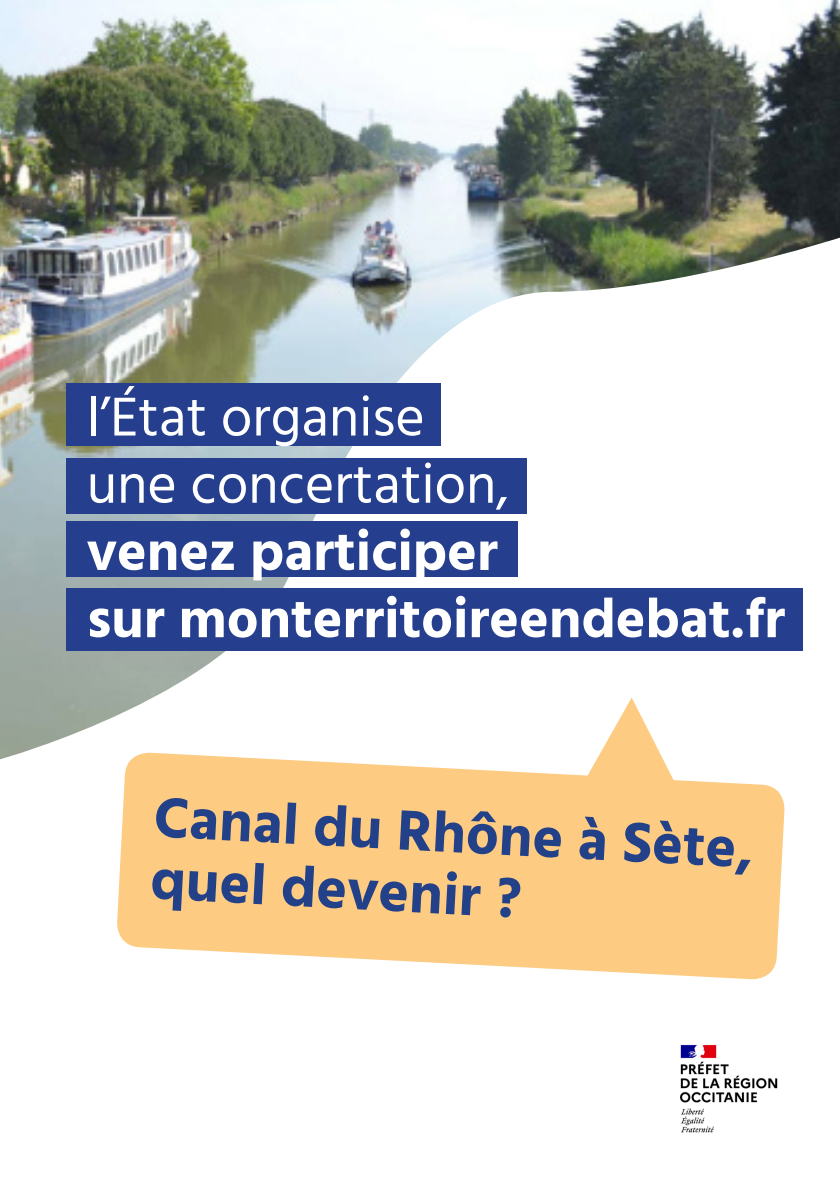
<style>
.page{position:relative;width:840px;height:1191px;background:#fff}
.page>*{position:absolute;margin:0;border:0;box-sizing:border-box;transform-origin:0 0}
.t1{font:700 58px "Hind";color:#234189}
.t2{font:700 56px "Hind";color:#fff}
.t3{font:56px "Hind";color:#fff}
</style>
<div class="page">
<svg style="left:117px;top:759px;width:668px;height:221px;background:#fdd190"></svg>
<svg style="left:581px;top:759px;width:97px;height:32px;background:#fdd190"></svg>
<img style="left:0;top:0;width:839px;height:759px">
<div style="left:66px;top:383px;width:374px;height:63px;background:#253f8e"></div>
<div style="left:66px;top:521px;width:451px;height:56px;background:#253f8e"></div>
<div style="left:66px;top:588px;width:736px;height:62px;background:#253f8e"></div>
<div style="left:66px;top:458px;width:460px;height:55px;background:#253f8e"></div>
<img style="left:680px;top:1044px;width:98px;height:89px">
<p class="t3" style="left:87px;top:379px;width:339px">l’État organise</p>
<p class="t3" style="left:87px;top:446px;width:423px">une concertation,</p>
<p class="t2" style="left:87px;top:518px;width:412px">venez participer</p>
<p class="t2" style="left:87px;top:585px;width:699px">sur monterritoireendebat.fr</p>
<p class="t1" style="left:156px;top:782px;width:601px;rotate:3deg">Canal du Rhône à Sète,</p>
<p class="t1" style="left:152px;top:844px;width:373px;rotate:3deg">quel devenir ?</p>
</div>
